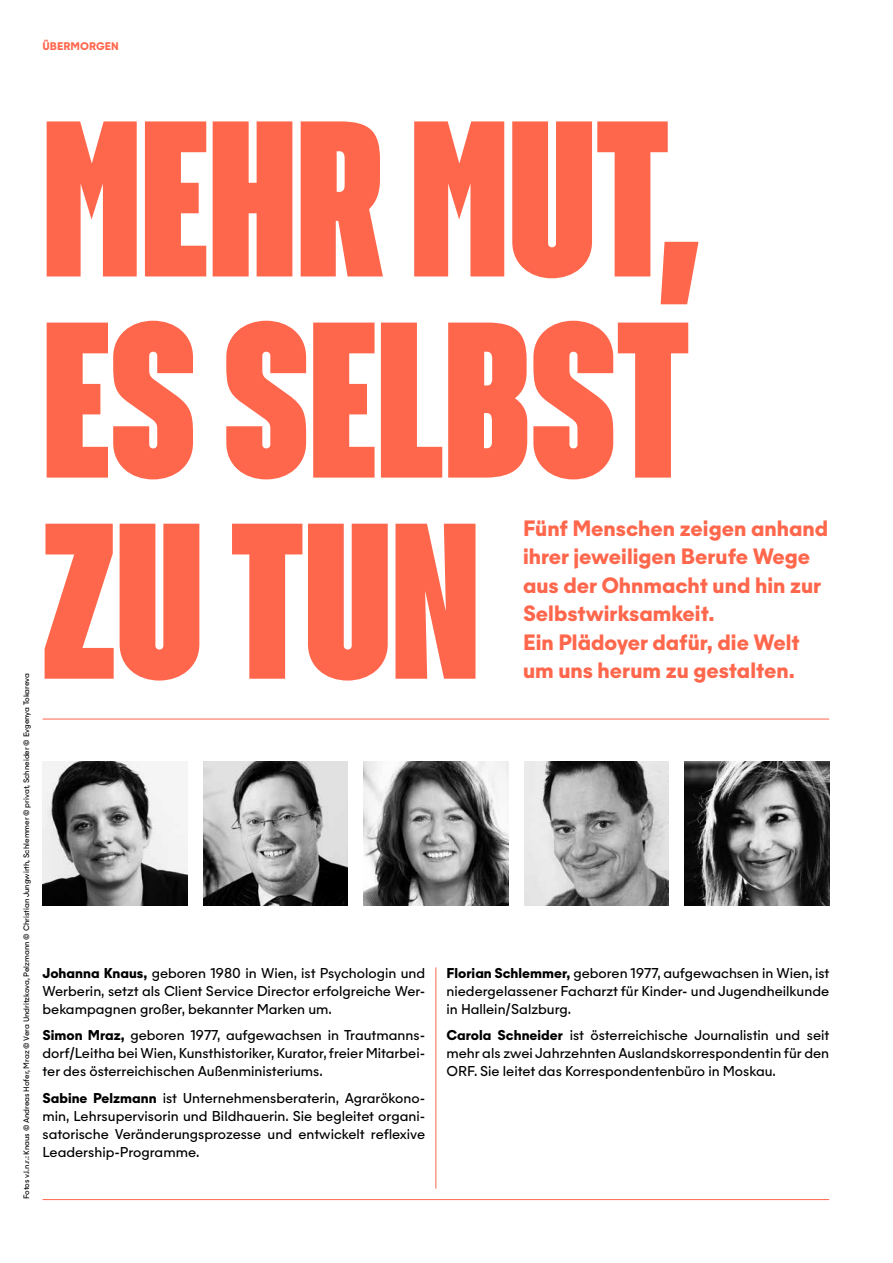
<style>
.page{position:relative;width:893px;height:1263px;background:#fff}
.page>*{position:absolute;margin:0;border:0;box-sizing:border-box;transform-origin:0 0}
.t1{font:800 228px/201.1px "Italian Plate No 2 Condensed";color:#ff674c;text-align:justify}
.t2{font:700 21px/28.5px "Majorant";color:#ff674c}
.t3{font:13.5px/18px "Majorant";color:#000;text-align:justify}
.t4{font:700 10.5px "Majorant";color:#ff674c}
.t5{font:7.5px "Majorant";color:#000}
.s1{font-weight:700}
</style>
<div class="page">
<img style="left:43px;top:761px;width:144px;height:145px">
<img style="left:203px;top:761px;width:145px;height:145px">
<img style="left:364px;top:761px;width:144px;height:145px">
<img style="left:524px;top:761px;width:145px;height:145px">
<img style="left:685px;top:761px;width:144px;height:145px">
<hr style="left:43px;top:719px;width:786px;height:1px;background:#ff674c">
<hr style="left:43px;top:1199px;width:786px;height:1px;background:#ff674c">
<hr style="left:435px;top:967px;width:1px;height:221px;background:#ff674c">
<p class="t4" style="left:43px;top:40px;width:78px">ÜBERMORGEN</p>
<p class="t5" style="left:22px;top:1199px;width:527px;rotate:-90deg">Fotos v.l.n.r.: Knaus © Andreas Hofer, Mraz © Vera Undritzkova, Pelzmann © Christian Jungwirth, Schlemmer © privat, Schneider © Evgenya Tokareva</p>
<h1 class="t1" style="left:43px;top:97px;width:660px">MEHR MUT, ES SELBST ZU TUN</h1>
<h2 class="t2" style="left:523px;top:514px;width:307px">Fünf Menschen zeigen anhand ihrer jeweiligen Berufe Wege aus der Ohnmacht und hin zur<br>Selbstwirksamkeit.<br>Ein Plädoyer dafür, die Welt um uns herum zu gestalten.</h2>
<p class="t3" style="left:43px;top:964px;width:384px"><span class="s1">Johanna Knaus,</span> geboren 1980 in Wien, ist Psychologin und Werberin, setzt als Client Service Director erfolgreiche Wer&shy;bekampagnen großer, bekannter Marken um.</p>
<p class="t3" style="left:43px;top:1026px;width:384px"><span class="s1">Simon Mraz,</span> geboren 1977, aufgewachsen in Trautmanns&shy;dorf/Leitha bei Wien, Kunsthistoriker, Kurator, freier Mitarbei&shy;ter des österreichischen Außenministeriums.</p>
<p class="t3" style="left:43px;top:1089px;width:384px"><span class="s1">Sabine Pelzmann</span> ist Unternehmensberaterin, Agrarökono&shy;min, Lehrsupervisorin und Bildhauerin. Sie begleitet organi&shy;satorische Veränderungsprozesse und entwickelt reflexive Leadership-Programme.</p>
<p class="t3" style="left:446px;top:963px;width:384px"><span class="s1">Florian Schlemmer,</span> geboren 1977, aufgewachsen in Wien, ist niedergelassener Facharzt für Kinder- und Jugendheilkunde in Hallein/Salzburg.</p>
<p class="t3" style="left:446px;top:1026px;width:384px"><span class="s1">Carola Schneider</span> ist österreichische Journalistin und seit mehr als zwei Jahrzehnten Auslandskorrespondentin für den ORF. Sie leitet das Korrespondentenbüro in Moskau.</p>
</div>
